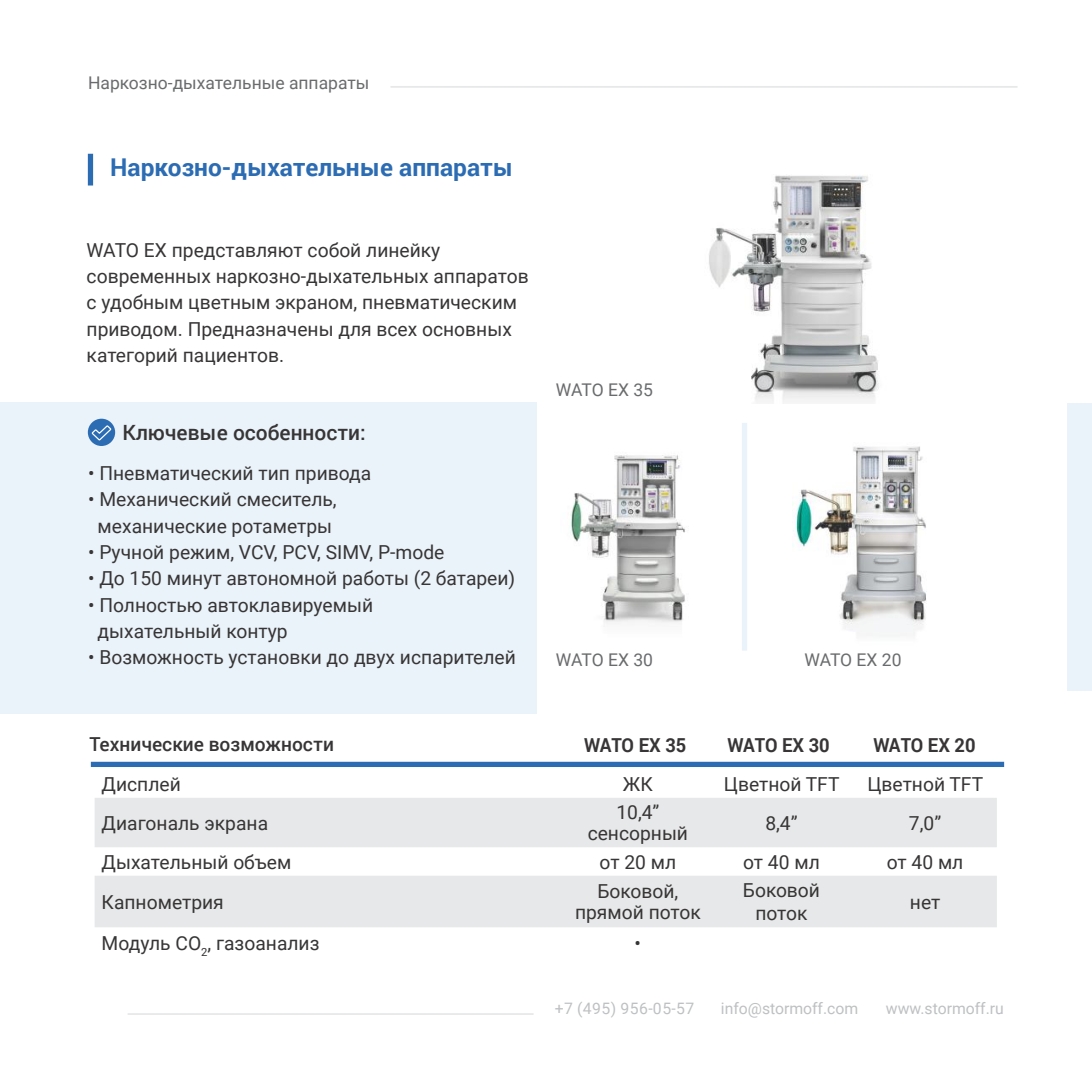
<style>
.page{position:relative;width:1092px;height:1092px;background:#fff}
.page>*{position:absolute;margin:0;border:0;box-sizing:border-box;transform-origin:0 0}
.t1{font:700 24.5px "Roboto";color:#2c6cb3}
.t2{font:500 21px "Roboto";color:#373535}
.t3{font:19.25px/26.2px "Roboto";color:#373535;text-align:center}
.t4{font:700 19.25px "Roboto";color:#373535;scale:.95 1}
.t5{font:500 19.25px "Roboto";color:#373535}
.t6{font:17.5px "Roboto";color:#6a6b6d}
.t7{font:15.75px "Roboto";color:#bec0c2}
.t8{font:15.75px "Roboto";letter-spacing:.035em;color:#bec0c2}
</style>
<div class="page">
<hr style="left:128px;top:1013px;width:405px;height:1px;background:#e7e8e9">
<div style="left:0;top:402px;width:536px;height:312px;background:#eaf2fa"></div>
<div style="left:88px;top:154px;width:5px;height:31px;background:#2c6cb3"></div>
<img style="left:709px;top:175px;width:170px;height:228px">
<img style="left:570px;top:455px;width:115px;height:169px">
<img style="left:792px;top:446px;width:135px;height:190px">
<div style="left:88px;top:418px;width:27px;height:28px;background:#2c6cb3;border-radius:50%"></div>
<svg style="left:90px;top:424px;width:22px;height:17px"></svg>
<svg style="left:95px;top:798px;width:901px;height:129px;fill:#e7e8e9"></svg>
<div style="left:91px;top:761px;width:913px;height:6px;background:#2c6cb3"></div>
<div style="left:741px;top:423px;width:6px;height:227px;background:#eaf2fa"></div>
<div style="left:1067px;top:403px;width:24px;height:287px;background:#eaf2fa"></div>
<hr style="left:390px;top:86px;width:627px;height:2px;background:#e7e8e9">
<p class="t6" style="left:88px;top:70px;width:283px">Наркозно-дыхательные аппараты</p>
<p class="t1" style="left:110px;top:150px;width:404px">Наркозно-дыхательные аппараты</p>
<p class="t3" style="left:87px;top:236px;width:443px;text-align:left">WATO EX представляют собой линейку современных наркозно-дыхательных аппаратов с удобным цветным экраном, пневматическим приводом. Предназначены для всех основных категорий пациентов.</p>
<p class="t2" style="left:123px;top:418px;width:245px">Ключевые особенности:</p>
<p class="t3" style="left:88px;top:459px;width:285px">• Пневматический тип привода</p>
<p class="t3" style="left:88px;top:485px;width:250px">• Механический смеситель, механические ротаметры</p>
<p class="t3" style="left:88px;top:538px;width:358px">• Ручной режим, VCV, PCV, SIMV, P-mode</p>
<p class="t3" style="left:88px;top:564px;width:428px">• До 150 минут автономной работы (2 батареи)</p>
<p class="t3" style="left:98px;top:591px;width:277px;text-align:left;text-indent:-10px">• Полностью автоклавируемый дыхательный контур</p>
<p class="t3" style="left:88px;top:643px;width:429px">• Возможность установки до двух испарителей</p>
<p class="t6" style="left:556px;top:377px;width:99px">WATO EX 35</p>
<p class="t6" style="left:556px;top:647px;width:99px">WATO EX 30</p>
<p class="t6" style="left:804px;top:647px;width:99px">WATO EX 20</p>
<p class="t5" style="left:89px;top:730px;width:246px">Технические возможности</p>
<p class="t4" style="left:584px;top:731px;width:109px">WATO EX 35</p>
<p class="t4" style="left:727px;top:731px;width:109px">WATO EX 30</p>
<p class="t4" style="left:873px;top:731px;width:109px">WATO EX 20</p>
<p class="t3" style="left:102px;top:770px;width:81px">Дисплей</p>
<p class="t3" style="left:623px;top:770px;width:31px">ЖК</p>
<p class="t3" style="left:723px;top:770px;width:117px">Цветной TFT</p>
<p class="t3" style="left:867px;top:770px;width:117px">Цветной TFT</p>
<p class="t3" style="left:102px;top:809px;width:168px">Диагональ экрана</p>
<p class="t3" style="left:587px;top:801px;width:102px;line-height:21px">10,4” сенсорный</p>
<p class="t3" style="left:765px;top:809px;width:34px">8,4”</p>
<p class="t3" style="left:908px;top:809px;width:34px">7,0”</p>
<p class="t3" style="left:102px;top:848px;width:191px">Дыхательный объем</p>
<p class="t3" style="left:599px;top:848px;width:78px">от 20 мл</p>
<p class="t3" style="left:743px;top:848px;width:78px">от 40 мл</p>
<p class="t3" style="left:886px;top:848px;width:78px">от 40 мл</p>
<p class="t3" style="left:102px;top:888px;width:124px">Капнометрия</p>
<p class="t3" style="left:575px;top:880px;width:127px;line-height:21px">Боковой, прямой поток</p>
<p class="t3" style="left:743px;top:878px;width:79px;line-height:23.1px">Боковой поток</p>
<p class="t3" style="left:909px;top:888px;width:32px">нет</p>
<p class="t3" style="left:102px;top:929px;width:219px">Модуль CО<sub>2</sub>, газоанализ</p>
<p class="t3" style="left:634px;top:929px;width:8px">•</p>
<p class="t8" style="left:555px;top:997px;width:141px">+7 (495) 956-05-57</p>
<p class="t7" style="left:720px;top:997px;width:139px">info@stormoff.com</p>
<p class="t7" style="left:885px;top:997px;width:119px">www.stormoff.ru</p>
</div>
